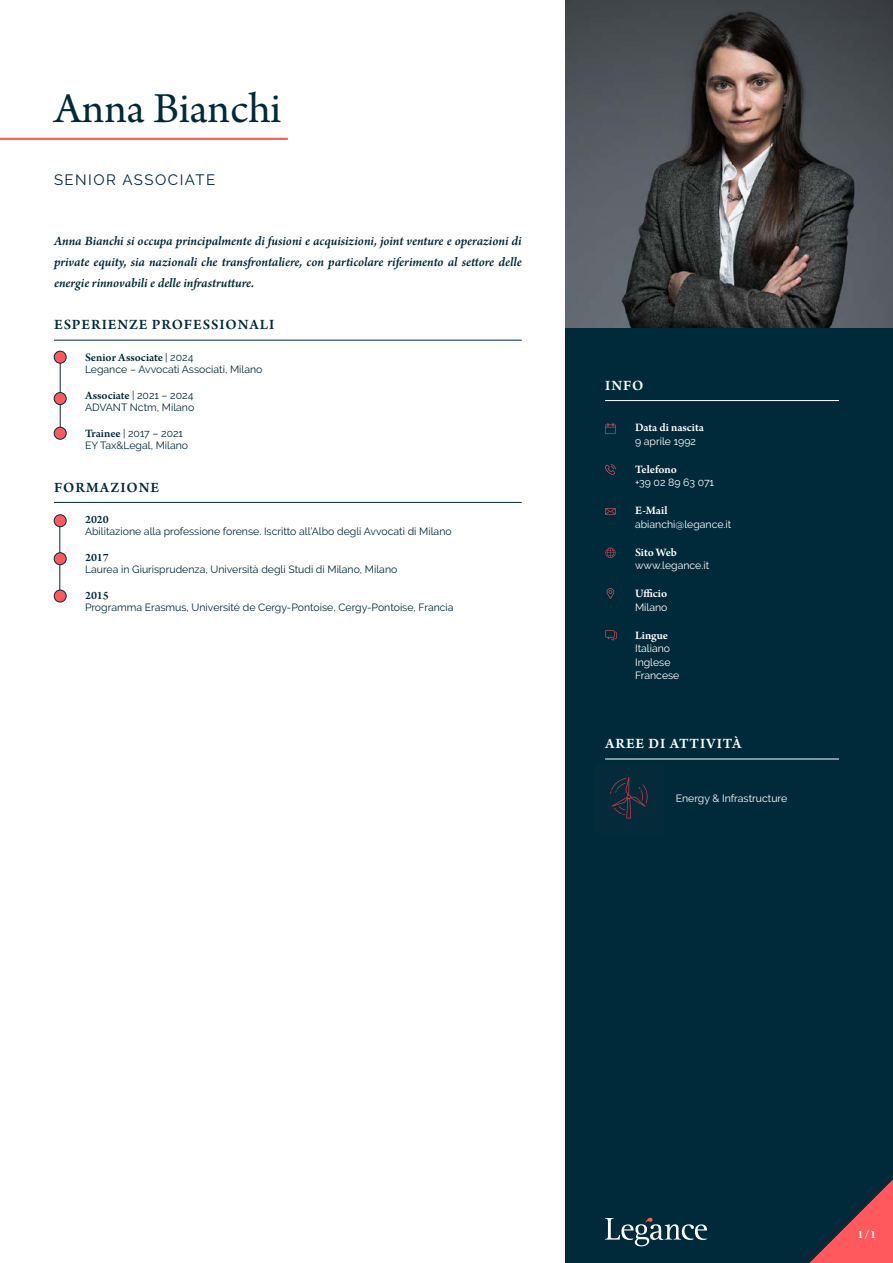
<style>
.page{position:relative;width:893px;height:1263px;background:#fff}
.page>*{position:absolute;margin:0;border:0;box-sizing:border-box;transform-origin:0 0}
.t1{font:45px "Arno Pro";color:#002a3a}
.t2{font:600 15px "Arno Pro";letter-spacing:.06em;color:#002a3a}
.t3{font:600 15px "Arno Pro";letter-spacing:.06em;color:#fff}
.t4{font:15px "Raleway";letter-spacing:.1em;color:#002a3a}
.t5{font:italic 600 13.5px/21px "Arno Pro";letter-spacing:-.005em;color:#002a3a;text-align:justify}
.t6{font:600 12px "Arno Pro";color:#fff}
.t7{font:600 12px "Arno Pro";color:#002a3a}
.t8{font:10.5px/12.6px "Raleway";color:#002a3a}
.t9{font:10.5px/13.5px "Raleway";color:#fff}
.s1{font-family:"Raleway";font-weight:400;font-size:10.5px}
.s2{font-family:"Arno Pro";font-weight:600;font-size:12px}
</style>
<div class="page">
<hr style="left:54px;top:340px;width:468px;height:1px;background:#002a3a">
<hr style="left:60px;top:357px;width:1px;height:76px;background:#002a3a">
<div style="left:54px;top:351px;width:12px;height:12px;background:#ff585d;border-radius:50%"></div>
<div style="left:54px;top:351px;width:12px;height:12px;border:1px solid #002a3a;border-radius:50%"></div>
<div style="left:54px;top:393px;width:12px;height:12px;background:#ff585d;border-radius:50%"></div>
<div style="left:54px;top:392px;width:12px;height:13px;border:1px solid #002a3a;border-radius:50%"></div>
<div style="left:54px;top:427px;width:12px;height:12px;background:#ff585d;border-radius:50%"></div>
<div style="left:54px;top:427px;width:12px;height:12px;border:1px solid #002a3a;border-radius:50%"></div>
<div style="left:566px;top:0;width:327px;height:1263px;background:#002a3a"></div>
<svg style="left:605px;top:1218px;width:102px;height:28px"></svg>
<svg style="left:809px;top:1179px;width:84px;height:84px"></svg>
<hr style="left:0;top:138px;width:288px;height:2px;background:#ff585d">
<hr style="left:54px;top:502px;width:468px;height:1px;background:#002a3a">
<hr style="left:60px;top:518px;width:1px;height:78px;background:#002a3a">
<div style="left:54px;top:515px;width:12px;height:12px;background:#ff585d;border-radius:50%"></div>
<div style="left:54px;top:515px;width:12px;height:12px;border:1px solid #002a3a;border-radius:50%"></div>
<div style="left:54px;top:553px;width:12px;height:12px;background:#ff585d;border-radius:50%"></div>
<div style="left:54px;top:552px;width:12px;height:13px;border:1px solid #002a3a;border-radius:50%"></div>
<div style="left:54px;top:590px;width:12px;height:12px;background:#ff585d;border-radius:50%"></div>
<div style="left:54px;top:590px;width:12px;height:12px;border:1px solid #002a3a;border-radius:50%"></div>
<hr style="left:605px;top:400px;width:234px;height:1px;background:#fff">
<hr style="left:605px;top:759px;width:234px;height:1px;background:#fff">
<svg style="left:607px;top:588px;width:7px;height:11px"></svg>
<svg style="left:605px;top:508px;width:11px;height:7px"></svg>
<svg style="left:605px;top:464px;width:11px;height:11px"></svg>
<svg style="left:605px;top:548px;width:11px;height:10px"></svg>
<svg style="left:605px;top:423px;width:11px;height:11px"></svg>
<svg style="left:605px;top:630px;width:12px;height:11px"></svg>
<div style="left:595px;top:764px;width:69px;height:69px;background:#052a39"></div>
<svg style="left:610px;top:777px;width:37px;height:41px"></svg>
<img style="left:566px;top:0;width:327px;height:327px">
<h1 class="t1" style="left:54px;top:83px;width:229px">Anna Bianchi</h1>
<h2 class="t4" style="left:54px;top:171px;width:163px">SENIOR ASSOCIATE</h2>
<p class="t5" style="left:54px;top:231px;width:469px">Anna Bianchi si occupa principalmente di fusioni e acquisizioni, joint venture e operazioni di private equity, sia nazionali che transfrontaliere, con particolare riferimento al settore delle energie rinnovabili e delle infrastrutture.</p>
<h2 class="t2" style="left:54px;top:316px;width:222px">ESPERIENZE PROFESSIONALI</h2>
<p class="t7" style="left:85px;top:350px;width:110px">Senior Associate <span class="s1">| 2024</span></p>
<p class="t8" style="left:85px;top:363px;width:179px">Legance – Avvocati Associati, Milano</p>
<p class="t8" style="left:85px;top:389px;width:111px"><span class="s2">Associate</span> | 2021 – 2024<br>ADVANT Nctm, Milano</p>
<p class="t8" style="left:85px;top:427px;width:105px"><span class="s2">Trainee</span> | 2017 – 2021<br>EY Tax&amp;Legal, Milano</p>
<h2 class="t2" style="left:54px;top:478px;width:106px">FORMAZIONE</h2>
<p class="t7" style="left:85px;top:512px;width:25px">2020</p>
<p class="t8" style="left:85px;top:525px;width:368px">Abilitazione alla professione forense. Iscritto all’Albo degli Avvocati di Milano</p>
<p class="t7" style="left:85px;top:550px;width:25px">2017</p>
<p class="t8" style="left:85px;top:563px;width:314px">Laurea in Giurisprudenza, Università degli Studi di Milano, Milano</p>
<p class="t7" style="left:85px;top:588px;width:25px">2015</p>
<p class="t8" style="left:85px;top:601px;width:370px">Programma Erasmus, Université de Cergy-Pontoise, Cergy-Pontoise, Francia</p>
<h2 class="t3" style="left:605px;top:377px;width:40px">INFO</h2>
<p class="t6" style="left:635px;top:421px;width:70px">Data di nascita</p>
<p class="t9" style="left:635px;top:434px;width:62px">9 aprile 1992</p>
<p class="t6" style="left:635px;top:462px;width:43px">Telefono</p>
<p class="t9" style="left:635px;top:476px;width:81px">+39 02 89 63 071</p>
<p class="t6" style="left:635px;top:504px;width:34px">E-Mail</p>
<p class="t9" style="left:635px;top:517px;width:98px">abianchi@legance.it</p>
<p class="t6" style="left:635px;top:545px;width:43px">Sito Web</p>
<p class="t9" style="left:635px;top:559px;width:76px">www.legance.it</p>
<p class="t6" style="left:635px;top:586px;width:34px">Ufficio</p>
<p class="t9" style="left:635px;top:600px;width:34px">Milano</p>
<p class="t6" style="left:635px;top:628px;width:35px">Lingue</p>
<p class="t9" style="left:635px;top:641px;width:46px">Italiano<br>Inglese<br>Francese</p>
<h2 class="t3" style="left:605px;top:735px;width:138px">AREE DI ATTIVITÀ</h2>
<p class="t9" style="left:676px;top:792px;width:113px">Energy &amp; Infrastructure</p>
<p class="t6" style="left:857px;top:1228px;width:20px">1/1</p>
</div>
